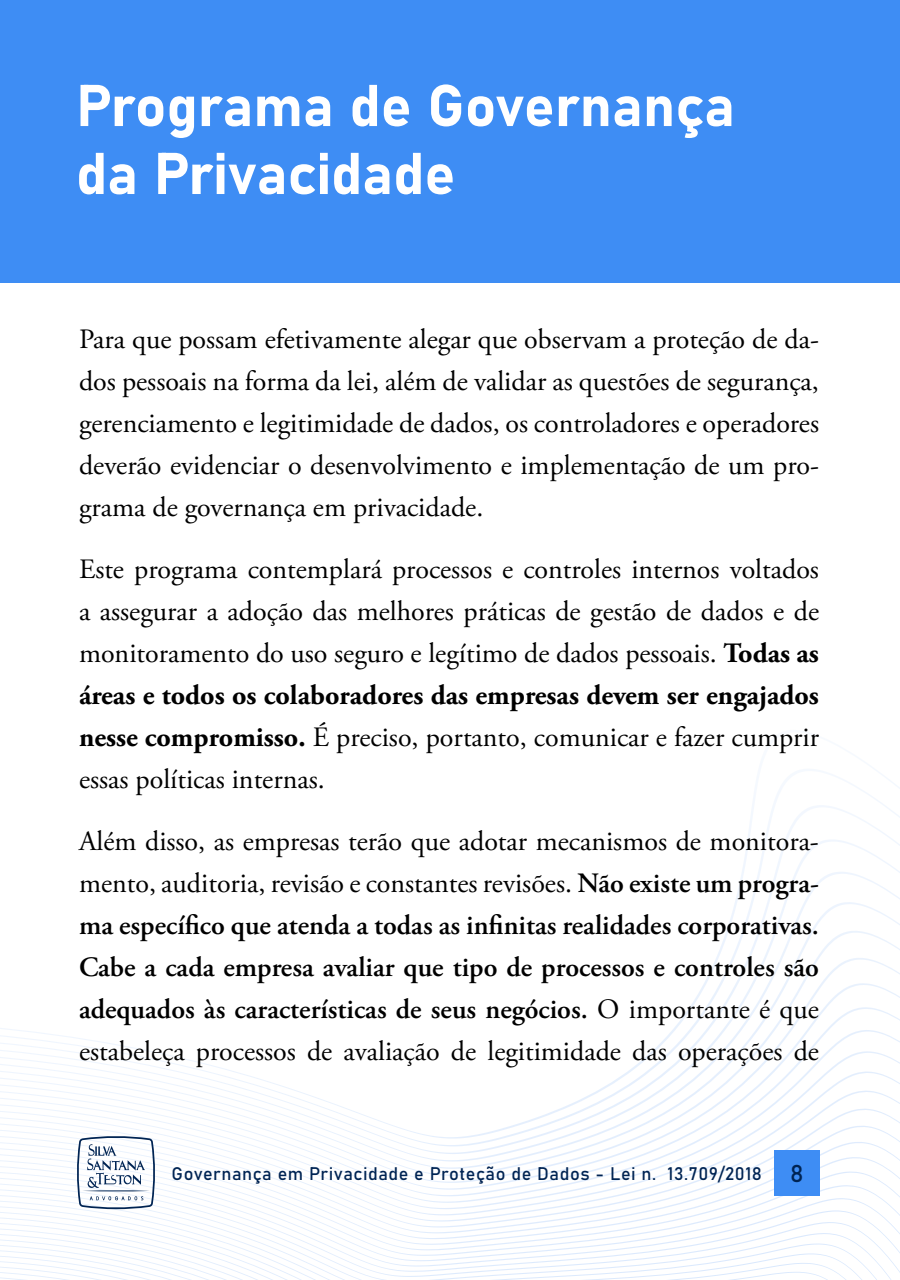
<style>
.page{position:relative;width:900px;height:1280px;background:#fff}
.page>*{position:absolute;margin:0;border:0;box-sizing:border-box;transform-origin:0 0}
.t1{font:58px/68px "Bahnschrift";color:#fff}
.t2{font:28px/42px "Adobe Garamond Pro";color:#000;text-align:justify}
.t3{font:600 28px/42px "Adobe Garamond Pro";color:#000;text-align:justify}
.t4{font:18px "Bahnschrift";letter-spacing:.03em;color:#002453}
.s1{font-weight:700}
.s2{font-weight:400}
.s3{font-size:24px}
</style>
<div class="page">
<svg style="left:0;top:768px;width:900px;height:512px"></svg>
<div style="left:774px;top:1150px;width:46px;height:46px;background:#3e8df4"></div>
<svg style="left:77px;top:1136px;width:78px;height:73px"></svg>
<div style="left:0;top:0;width:900px;height:283px;background:#3e8df4"></div>
<h1 class="t1" style="left:76px;top:68px;width:661px">Programa de Governança da Privacidade</h1>
<p class="t2" style="left:79px;top:319px;width:742px">Para que possam efetivamente alegar que observam a proteção de da&shy;dos pessoais na forma da lei, além de validar as questões de segurança, gerenciamento e legitimidade de dados, os controladores e operadores deverão evidenciar o desenvolvimento e implementação de um pro&shy;grama de governança em privacidade.</p>
<p class="t2" style="left:79px;top:549px;width:742px">Este programa contemplará processos e controles internos voltados a assegurar a adoção das melhores práticas de gestão de dados e de monitoramento do uso seguro e legítimo de dados pessoais. <span class="s1">Todas as áreas e todos os colaboradores das empresas devem ser engajados nesse compromisso.</span> É preciso, portanto, comunicar e fazer cumprir essas políticas internas.</p>
<p class="t3" style="left:79px;top:820px;width:742px"><span class="s2">Além disso, as empresas terão que adotar mecanismos de monitora&shy;mento, auditoria, revisão e constantes revisões.</span> Não existe um progra&shy;ma específico que atenda a todas as infinitas realidades corporativas.<br>Cabe a cada empresa avaliar que tipo de processos e controles são adequados às características de seus negócios. <span class="s2">O importante é que estabeleça processos de avaliação de legitimidade das operações de</span></p>
<p class="t4" style="left:172px;top:1160px;width:634px">Governança em Privacidade e Proteção de Dados - Lei n. 13.709/2018 <span class="s3">8</span></p>
</div>
